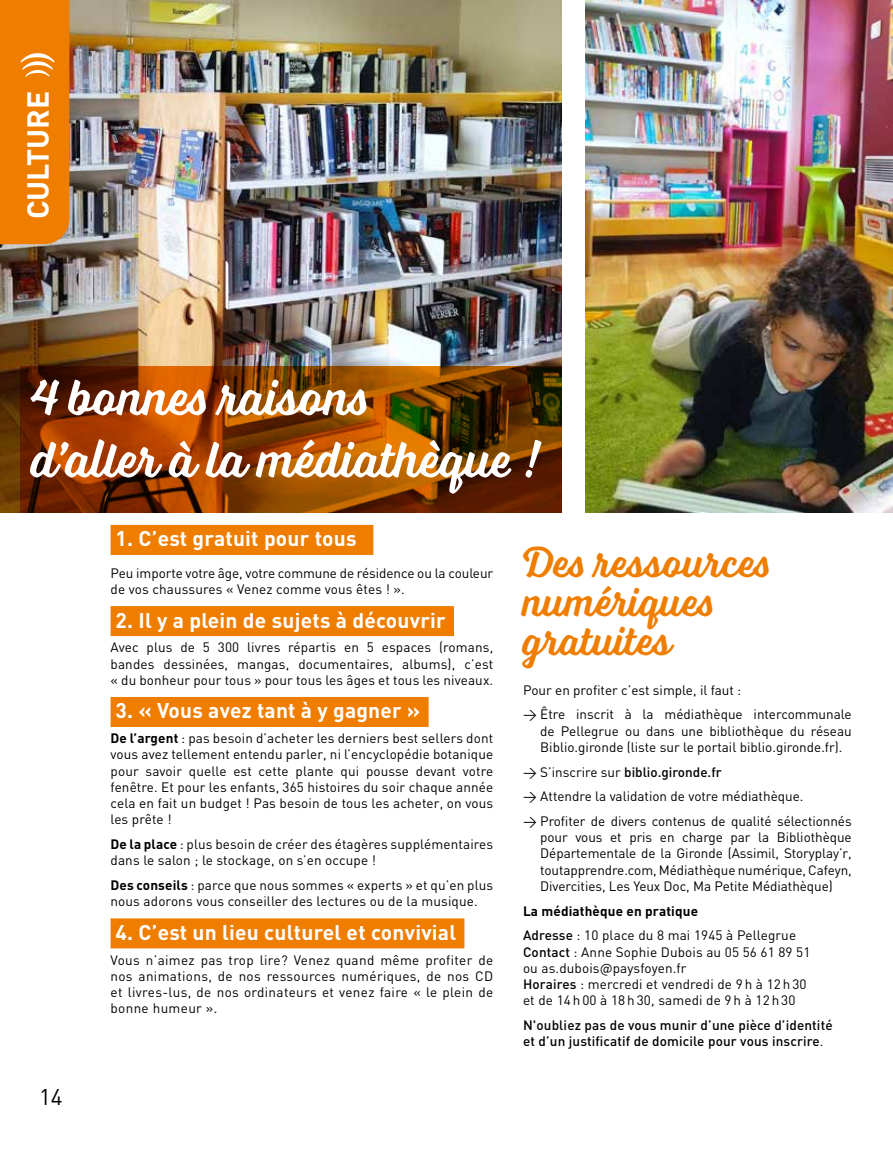
<style>
.page{position:relative;width:893px;height:1149px;background:#fff}
.page>*{position:absolute;margin:0;border:0;box-sizing:border-box;transform-origin:0 0}
.t1{font:54px/62.1px "Voltage";letter-spacing:-.01em;color:#fff}
.t2{font:43.5px/39px "Voltage";color:#ef7d00}
.t3{font:700 30px "DIN";color:#fff}
.t4{font:22.5px "DIN";color:#000}
.t5{font:700 21px "DIN";letter-spacing:.01em;color:#fff}
.t6{font:13.5px/16.2px "DIN";color:#000}
.t7{font:500 13.5px/16.2px "DIN";letter-spacing:.01em;color:#000}
.t8{font:13.5px "DIN";color:#fff}
.s1{font-weight:700}
.s2{font-weight:500}
.s3{font-family:"DINOT"}
.s4{font-weight:400}
</style>
<div class="page">
<img style="left:0;top:0;width:561px;height:512px">
<img style="left:585px;top:0;width:308px;height:512px">
<svg style="left:20px;top:366px;width:541px;height:146px"></svg>
<div style="left:111px;top:524px;width:262px;height:30px;background:#ef7d00"></div>
<div style="left:111px;top:606px;width:343px;height:30px;background:#ef7d00"></div>
<div style="left:111px;top:696px;width:318px;height:30px;background:#ef7d00"></div>
<div style="left:111px;top:918px;width:353px;height:30px;background:#ef7d00"></div>
<div style="left:0;top:0;width:69px;height:244px;background:#ef7d00"></div>
<h3 class="t3" style="left:18px;top:219px;width:130px;rotate:-90deg">CULTURE</h3>
<h1 class="t1" style="left:31px;top:365px;width:512px">4 bonnes raisons<br>d’aller à la médiathèque !</h1>
<p class="t8" style="left:20px;top:428px;width:6px">!</p>
<h3 class="t4" style="left:39px;top:1081px;width:25px">14</h3>
<h3 class="t5" style="left:116px;top:525px;width:242px">1. C’est gratuit pour tous</h3>
<p class="t6" style="left:111px;top:564px;width:384px">Peu importe votre âge, votre commune de résidence ou la couleur de vos chaussures « Venez comme vous êtes ! ».</p>
<h3 class="t5" style="left:116px;top:606px;width:332px">2. Il y a plein de sujets à découvrir</h3>
<p class="t6" style="left:111px;top:639px;width:384px;text-align:justify">Avec plus de 5 300 livres répartis en 5 espaces (romans, bandes dessinées, mangas, documentaires, albums), c’est « du bonheur pour tous » pour tous les âges et tous les niveaux.</p>
<h3 class="t5" style="left:116px;top:697px;width:306px">3. « Vous avez tant à y gagner »</h3>
<p class="t6" style="left:111px;top:729px;width:384px;text-align:justify"><span class="s1">De l’argent</span> : pas besoin d’acheter les derniers best sellers dont vous avez tellement entendu parler, ni l’encyclopédie botanique pour savoir quelle est cette plante qui pousse devant votre fenêtre. Et pour les enfants, 365 histoires du soir chaque année cela en fait un budget ! Pas besoin de tous les acheter, on vous les prête !</p>
<p class="t6" style="left:111px;top:835px;width:384px"><span class="s1">De la place</span> : plus besoin de créer des étagères supplémentaires dans le salon ; le stockage, on s’en occupe !</p>
<p class="t6" style="left:111px;top:876px;width:384px"><span class="s1">Des conseils</span> : parce que nous sommes « experts » et qu’en plus nous adorons vous conseiller des lectures ou de la musique.</p>
<h3 class="t5" style="left:116px;top:918px;width:342px">4. C’est un lieu culturel et convivial</h3>
<p class="t6" style="left:111px;top:951px;width:384px;text-align:justify">Vous n’aimez pas trop lire? Venez quand même profiter de nos animations, de nos ressources numériques, de nos CD et livres-lus, de nos ordinateurs et venez faire « le plein de bonne humeur ».</p>
<h2 class="t2" style="left:523px;top:542px;width:250px">Des ressources numériques gratuites</h2>
<p class="t6" style="left:523px;top:677px;width:330px;line-height:24.8px">Pour en profiter c’est simple, il faut :<br>&gt; Être inscrit à la médiathèque intercommunale</p>
<p class="t6" style="left:540px;top:722px;width:313px">de Pellegrue ou dans une bibliothèque du réseau<br>Biblio.gironde (liste sur le portail biblio.gironde.fr).</p>
<p class="t6" style="left:523px;top:758px;width:330px;line-height:24.8px">&gt; S’inscrire sur <span class="s2">biblio.gironde.fr<br></span>&gt; Attendre la validation de votre médiathèque.<br>&gt; Profiter de divers contenus de qualité sélectionnés</p>
<p class="t6" style="left:540px;top:828px;width:313px;text-align:justify">pour vous et pris en charge par la Bibliothèque Départementale de la Gironde (Assimil, Storyplay’r, toutapprendre.com, Médiathèque numérique, Cafeyn, Divercities, Les Yeux Doc, Ma Petite Médiathèque)</p>
<p class="t6" style="left:523px;top:897px;width:275px;line-height:24.8px"><span class="s1">La médiathèque en pratique<br></span><span class="s2">Adresse</span> : 10 place du 8 mai 1945 à Pellegrue</p>
<p class="t6" style="left:523px;top:942px;width:289px"><span class="s2">Contact</span> : Anne Sophie Dubois au 05 56 61 89 51 ou as.dubois<span class="s3">@</span>paysfoyen.fr<br><span class="s2">Horaires</span> : mercredi et vendredi de 9 h à 12 h 30 et de 14 h 00 à 18 h 30, samedi de 9 h à 12 h 30</p>
<p class="t7" style="left:523px;top:1016px;width:311px">N'oubliez pas de vous munir d’une pièce d’identité et d’un justificatif de domicile pour vous inscrire<span class="s4">.</span></p>
</div>
